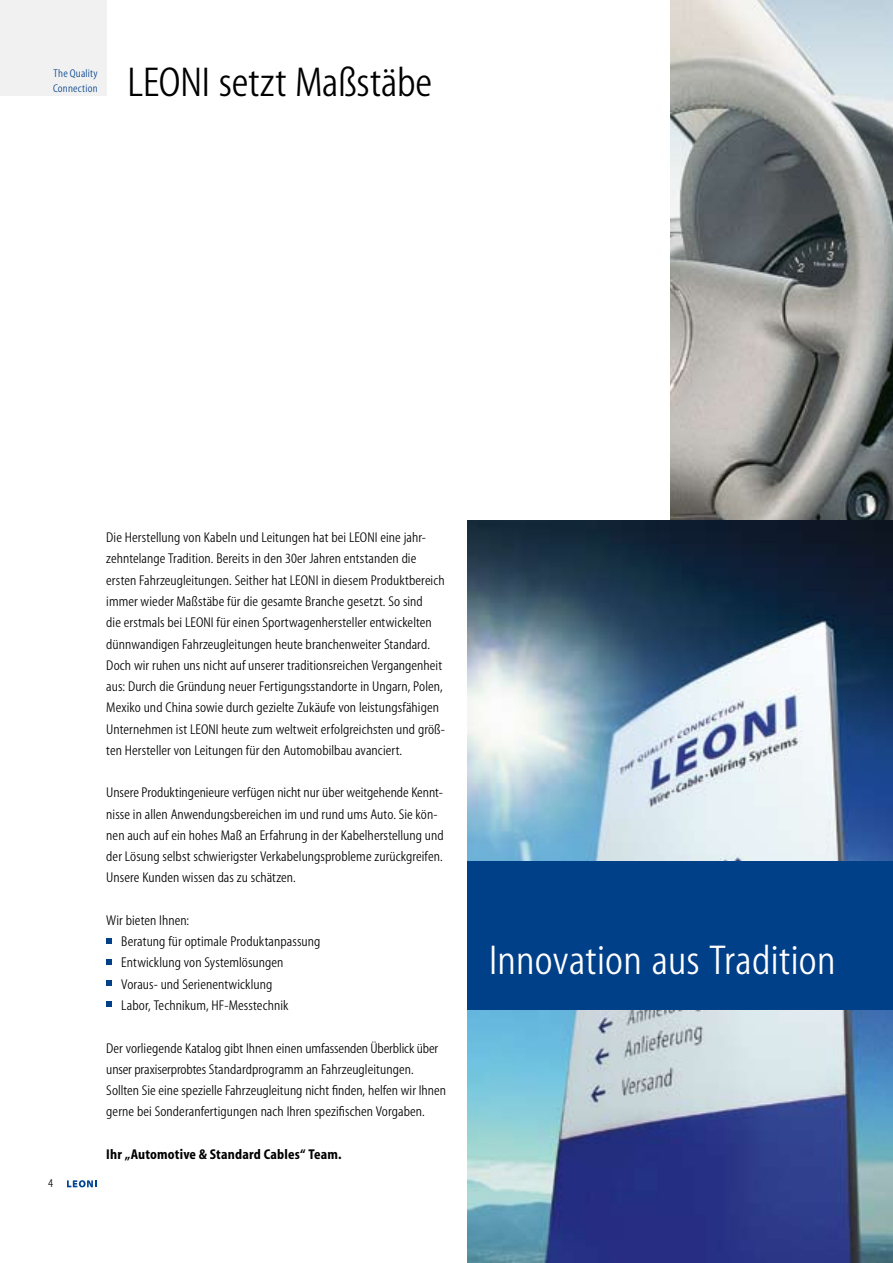
<style>
.page{position:relative;width:893px;height:1263px;background:#fff}
.page>*{position:absolute;margin:0;border:0;box-sizing:border-box;transform-origin:0 0}
.t1{font:42px "Myriad Condensed";letter-spacing:.01em;color:#fff}
.t2{font:42px "Myriad Condensed";color:#000}
.t3{font:14.25px/21.3px "Myriad Condensed";letter-spacing:.005em;color:#000}
.t4{font:700 condensed 14.25px "Myriad";letter-spacing:.01em;color:#000}
.t5{font:11.25px/15px "Myriad Condensed";letter-spacing:.02em;color:#004089}
</style>
<div class="page">
<svg style="left:67px;top:1180px;width:29px;height:7px"></svg>
<img style="left:670px;top:0;width:223px;height:521px">
<div style="left:0;top:0;width:106px;height:96px;background:#f1f1f2"></div>
<img style="left:468px;top:521px;width:425px;height:742px">
<svg style="left:106px;top:938px;width:5px;height:5px"></svg>
<svg style="left:106px;top:959px;width:5px;height:5px"></svg>
<svg style="left:106px;top:980px;width:5px;height:6px"></svg>
<svg style="left:106px;top:1002px;width:5px;height:5px"></svg>
<div style="left:468px;top:861px;width:425px;height:149px;background:#004089"></div>
<p class="t5" style="left:53px;top:66px;width:46px">The Quality<br>Connection</p>
<h1 class="t2" style="left:128px;top:61px;width:306px">LEONI setzt Maßstäbe</h1>
<p class="t3" style="left:106px;top:527px;width:340px">Die Herstellung von Kabeln und Leitungen hat bei LEONI eine jahr&shy;zehntelange Tradition. Bereits in den 30er Jahren entstanden die ersten Fahrzeugleitungen. Seither hat LEONI in diesem Produktbereich immer wieder Maßstäbe für die gesamte Branche gesetzt. So sind<br>die erstmals bei LEONI für einen Sportwagenhersteller entwickelten dünnwandigen Fahrzeugleitungen heute branchenweiter Standard.<br>Doch wir ruhen uns nicht auf unserer traditionsreichen Vergangenheit aus: Durch die Gründung neuer Fertigungsstandorte in Ungarn, Polen, Mexiko und China sowie durch gezielte Zukäufe von leistungsfähigen Unternehmen ist LEONI heute zum weltweit erfolgreichsten und größ&shy;ten Hersteller von Leitungen für den Automobilbau avanciert.</p>
<p class="t3" style="left:106px;top:783px;width:339px">Unsere Produktingenieure verfügen nicht nur über weitgehende Kennt&shy;nisse in allen Anwendungsbereichen im und rund ums Auto. Sie kön&shy;nen auch auf ein hohes Maß an Erfahrung in der Kabelherstellung und der Lösung selbst schwierigster Verkabelungsprobleme zurückgreifen.<br>Unsere Kunden wissen das zu schätzen.</p>
<p class="t3" style="left:121px;top:910px;width:201px;text-indent:-15px">Wir bieten Ihnen:<br>Beratung für optimale Produktanpassung<br>Entwicklung von Systemlösungen<br>Voraus- und Serienentwicklung<br>Labor, Technikum, HF-Messtechnik</p>
<p class="t3" style="left:106px;top:1038px;width:341px">Der vorliegende Katalog gibt Ihnen einen umfassenden Überblick über unser praxiserprobtes Standardprogramm an Fahrzeugleitungen.<br>Sollten Sie eine spezielle Fahrzeugleitung nicht finden, helfen wir Ihnen gerne bei Sonderanfertigungen nach Ihren spezifischen Vorgaben.</p>
<p class="t4" style="left:106px;top:1147px;width:237px">Ihr „Automotive &amp; Standard Cables“ Team.</p>
<h1 class="t1" style="left:489px;top:939px;width:348px">Innovation aus Tradition</h1>
</div>
